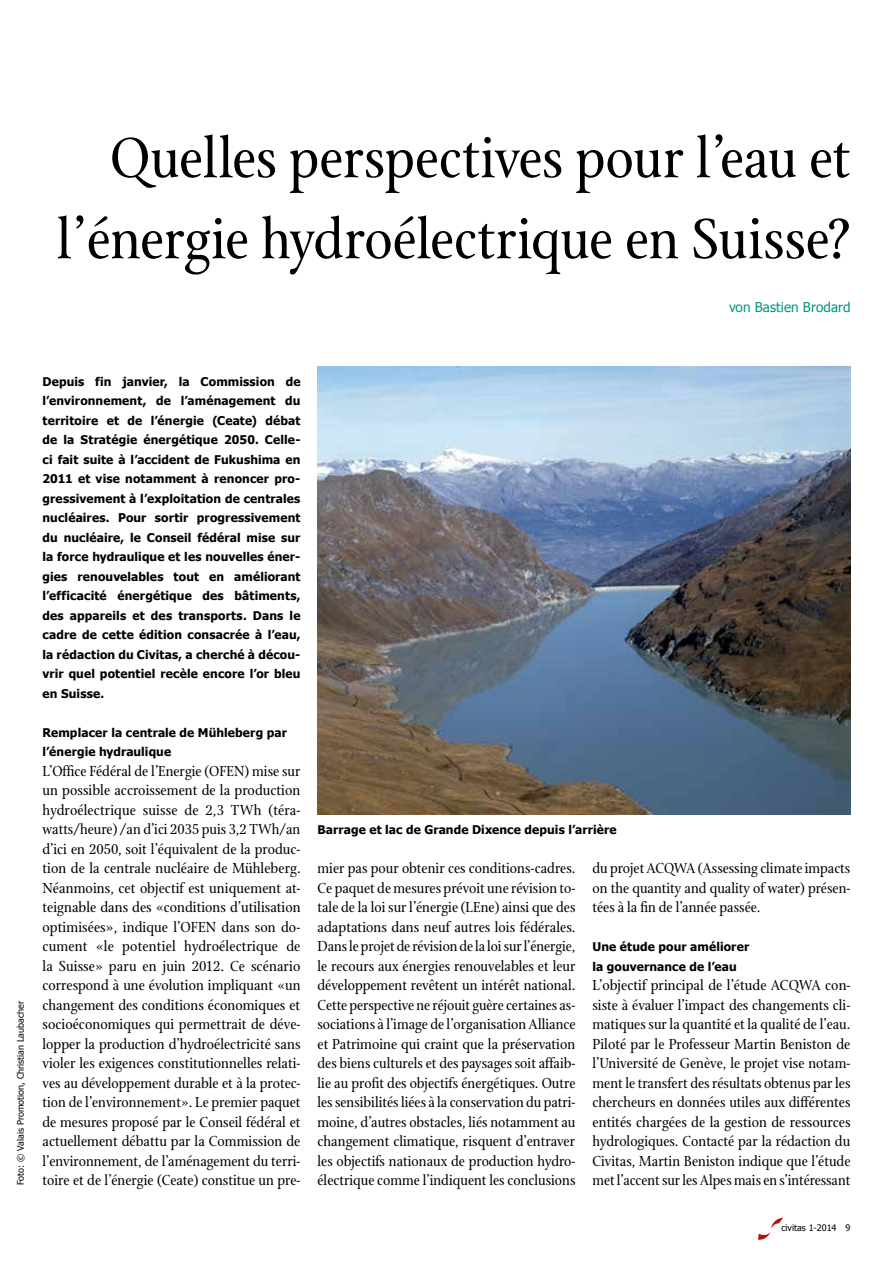
<style>
.page{position:relative;width:893px;height:1263px;background:#fff}
.page>*{position:absolute;margin:0;border:0;box-sizing:border-box;transform-origin:0 0}
.t1{font:61.5px/81px "Stone Print";letter-spacing:-.005em;color:#000;text-align:right}
.t2{font:15.75px/19.5px "Stone Print";color:#000;text-align:justify}
.t3{font:13.5px "Tahoma";letter-spacing:.005em;color:#00977d}
.t4{font:700 12px/19.5px "Tahoma";letter-spacing:.01em;color:#000}
.t5{font:9px "Tahoma";color:#000}
</style>
<div class="page">
<svg style="left:758px;top:1218px;width:25px;height:22px"></svg>
<img style="left:317px;top:366px;width:533px;height:448px">
<h1 class="t1" style="left:57px;top:118px;width:795px">Quelles perspectives pour l’eau et l’énergie hydroélectrique en Suisse?</h1>
<p class="t3" style="left:729px;top:298px;width:123px">von Bastien Brodard</p>
<p class="t5" style="left:15px;top:1185px;width:186px;rotate:-90deg">Foto: © Valais Promotion, Christian Laubacher</p>
<p class="t4" style="left:43px;top:371px;width:259px;text-align:justify">Depuis fin janvier, la Commission de l’environnement, de l’aménagement du territoire et de l’énergie (Ceate) débat de la Stratégie énergétique 2050. Celle&shy;ci fait suite à l’accident de Fukushima en 2011 et vise notamment à renoncer pro&shy;gressivement à l’exploitation de centrales nucléaires. Pour sortir progressivement du nucléaire, le Conseil fédéral mise sur la force hydraulique et les nouvelles éner&shy;gies renouvelables tout en améliorant l’efficacité énergétique des bâtiments, des appareils et des transports. Dans le cadre de cette édition consacrée à l’eau, la rédaction du Civitas, a cherché à décou&shy;vrir quel potentiel recèle encore l’or bleu en Suisse.</p>
<p class="t4" style="left:43px;top:722px;width:246px">Remplacer la centrale de Mühleberg par l’énergie hydraulique</p>
<p class="t2" style="left:43px;top:761px;width:260px">L’Office Fédéral de l’Energie (OFEN) mise sur un possible accroissement de la production hydroélectrique suisse de 2,3 TWh (téra&shy;watts/heure) /an d’ici 2035 puis 3,2 TWh/an d’ici en 2050, soit l’équivalent de la produc&shy;tion de la centrale nucléaire de Mühleberg.<br>Néanmoins, cet objectif est uniquement at&shy;teignable dans des «conditions d’utilisation optimisées», indique l’OFEN dans son do&shy;cument «le potentiel hydroélectrique de la Suisse» paru en juin 2012. Ce scénario correspond à une évolution impliquant «un changement des conditions économiques et socioéconomiques qui permettrait de déve&shy;lopper la production d’hydroélectricité sans violer les exigences constitutionnelles relati&shy;ves au développement durable et à la protec&shy;tion de l’environnement». Le premier paquet de mesures proposé par le Conseil fédéral et actuellement débattu par la Commission de l’environnement, de l’aménagement du terri&shy;toire et de l’énergie (Ceate) constitue un pre-</p>
<p class="t4" style="left:317px;top:819px;width:301px">Barrage et lac de Grande Dixence depuis l’arrière</p>
<p class="t2" style="left:317px;top:858px;width:260px">mier pas pour obtenir ces conditions-cadres.<br>Ce paquet de mesures prévoit une révision to&shy;tale de la loi sur l’énergie (LEne) ainsi que des adaptations dans neuf autres lois fédérales.<br>Dans le projet de révision de la loi sur l’énergie, le recours aux énergies renouvelables et leur développement revêtent un intérêt national.<br>Cette perspective ne réjouit guère certaines as&shy;sociations à l’image de l’organisation Alliance et Patrimoine qui craint que la préservation des biens culturels et des paysages soit affaib&shy;lie au profit des objectifs énergétiques. Outre les sensibilités liées à la conservation du patri&shy;moine, d’autres obstacles, liés notamment au changement climatique, risquent d’entraver les objectifs nationaux de production hydro&shy;électrique comme l’indiquent les conclusions</p>
<p class="t2" style="left:592px;top:858px;width:259px">du projet ACQWA (Assessing climate impacts on the quantity and quality of water) présen&shy;tées à la fin de l’année passée.</p>
<p class="t4" style="left:592px;top:936px;width:158px">Une étude pour améliorer la gouvernance de l’eau</p>
<p class="t2" style="left:592px;top:975px;width:260px">L’objectif principal de l’étude ACQWA con&shy;siste à évaluer l’impact des changements cli&shy;matiques sur la quantité et la qualité de l’eau.<br>Piloté par le Professeur Martin Beniston de l’Université de Genève, le projet vise notam&shy;ment le transfert des résultats obtenus par les chercheurs en données utiles aux différentes entités chargées de la gestion de ressources hydrologiques. Contacté par la rédaction du Civitas, Martin Beniston indique que l’étude met l’accent sur les Alpes mais en s’intéressant</p>
<p class="t5" style="left:781px;top:1222px;width:71px">civitas 1-2014 9</p>
</div>
